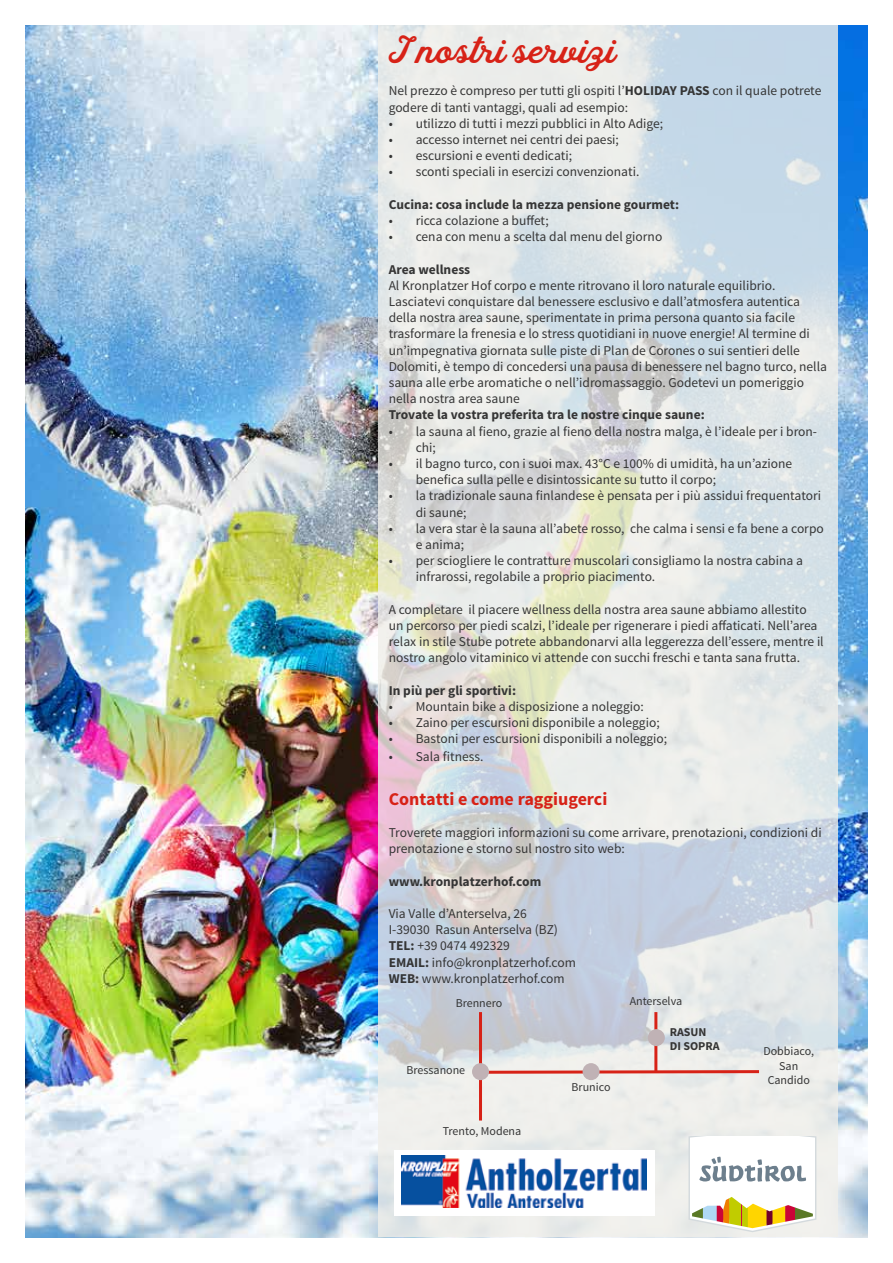
<style>
.page{position:relative;width:893px;height:1263px;background:#fff}
.page>*{position:absolute;margin:0;border:0;box-sizing:border-box;transform-origin:0 0}
.t1{font:36px "Hanley Script";color:#d72217}
.t2{font:700 18px "Source Sans Pro";color:#d72217}
.t3{font:13.5px/16.2px "Source Sans Pro";color:#353535}
.t4{font:700 13.5px "Source Sans Pro";color:#353535}
.t5{font:12px/14.4px "Source Sans Pro";color:#353535;text-align:center}
.t6{font:700 12px/14.4px "Source Sans Pro";color:#353535}
.s1{font-weight:700}
</style>
<div class="page">
<img style="left:26px;top:26px;width:841px;height:1211px">
<svg style="left:378px;top:26px;width:460px;height:1211px;background:#dce1e3"></svg>
<svg style="left:488px;top:1068px;width:274px;height:7px;background:#e49791"></svg>
<hr style="left:479px;top:1012px;width:3px;height:108px;background:#d72217">
<hr style="left:654px;top:1012px;width:3px;height:59px;background:#d72217">
<div style="left:472px;top:1063px;width:17px;height:17px;background:#c0b2b5;border-radius:50%"></div>
<div style="left:583px;top:1063px;width:17px;height:17px;background:#c0b2b5;border-radius:50%"></div>
<div style="left:648px;top:1029px;width:17px;height:17px;background:#c0b2b5;border-radius:50%"></div>
<div style="left:395px;top:1150px;width:260px;height:65px;background:#fff"></div>
<img style="left:401px;top:1155px;width:245px;height:53px">
<svg style="left:688px;top:1136px;width:128px;height:96px"></svg>
<h1 class="t1" style="left:389px;top:27px;width:229px">I nostri servizi</h1>
<p class="t3" style="left:389px;top:83px;width:434px">Nel prezzo è compreso per tutti gli ospiti l’<span class="s1">HOLIDAY PASS</span> con il quale potrete godere di tanti vantaggi, quali ad esempio:</p>
<p class="t3" style="left:389px;top:115px;width:276px">• utilizzo di tutti i mezzi pubblici in Alto Adige;</p>
<p class="t3" style="left:389px;top:132px;width:232px">• accesso internet nei centri dei paesi;</p>
<p class="t3" style="left:389px;top:148px;width:185px">• escursioni e eventi dedicati;</p>
<p class="t3" style="left:389px;top:164px;width:252px">• sconti speciali in esercizi convenzionati.</p>
<p class="t4" style="left:389px;top:196px;width:292px">Cucina: cosa include la mezza pensione gourmet:</p>
<p class="t3" style="left:389px;top:213px;width:161px">• ricca colazione a buffet;</p>
<p class="t3" style="left:389px;top:229px;width:275px">• cena con menu a scelta dal menu del giorno</p>
<p class="t4" style="left:389px;top:260px;width:83px">Area wellness</p>
<p class="t3" style="left:389px;top:277px;width:440px">Al Kronplatzer Hof corpo e mente ritrovano il loro naturale equilibrio.<br>Lasciatevi conquistare dal benessere esclusivo e dall’atmosfera autentica della nostra area saune, sperimentate in prima persona quanto sia facile trasformare la frenesia e lo stress quotidiani in nuove energie! Al termine di un’impegnativa giornata sulle piste di Plan de Corones o sui sentieri delle Dolomiti, è tempo di concedersi una pausa di benessere nel bagno turco, nella sauna alle erbe aromatiche o nell’idromassaggio. Godetevi un pomeriggio nella nostra area saune</p>
<p class="t4" style="left:389px;top:406px;width:318px">Trovate la vostra preferita tra le nostre cinque saune:</p>
<p class="t3" style="left:416px;top:423px;width:403px;text-indent:-27px">• la sauna al fieno, grazie al fieno della nostra malga, è l’ideale per i bron&shy;chi;</p>
<p class="t3" style="left:416px;top:456px;width:378px;text-indent:-27px">• il bagno turco, con i suoi max. 43°C e 100% di umidità, ha un’azione benefica sulla pelle e disintossicante su tutto il corpo;</p>
<p class="t3" style="left:416px;top:488px;width:407px;text-indent:-27px">• la tradizionale sauna finlandese è pensata per i più assidui frequentatori di saune;</p>
<p class="t3" style="left:416px;top:520px;width:410px;text-indent:-27px">• la vera star è la sauna all’abete rosso, che calma i sensi e fa bene a corpo e anima;</p>
<p class="t3" style="left:416px;top:553px;width:389px;text-indent:-27px">• per sciogliere le contratture muscolari consigliamo la nostra cabina a infrarossi, regolabile a proprio piacimento.</p>
<p class="t3" style="left:389px;top:601px;width:437px">A completare il piacere wellness della nostra area saune abbiamo allestito un percorso per piedi scalzi, l’ideale per rigenerare i piedi affaticati. Nell’area relax in stile Stube potrete abbandonarvi alla leggerezza dell’essere, mentre il nostro angolo vitaminico vi attende con succhi freschi e tanta sana frutta.</p>
<p class="t4" style="left:389px;top:682px;width:129px">In più per gli sportivi:</p>
<p class="t3" style="left:389px;top:699px;width:257px">• Mountain bike a disposizione a noleggio:</p>
<p class="t3" style="left:389px;top:715px;width:272px">• Zaino per escursioni disponibile a noleggio;</p>
<p class="t3" style="left:389px;top:731px;width:280px">• Bastoni per escursioni disponibili a noleggio;</p>
<p class="t3" style="left:389px;top:749px;width:96px">• Sala fitness.</p>
<h2 class="t2" style="left:389px;top:787px;width:220px">Contatti e come raggiugerci</h2>
<p class="t3" style="left:389px;top:825px;width:434px">Troverete maggiori informazioni su come arrivare, prenotazioni, condizioni di prenotazione e storno sul nostro sito web:</p>
<p class="t4" style="left:389px;top:872px;width:154px">www.kronplatzerhof.com</p>
<p class="t3" style="left:389px;top:906px;width:189px">Via Valle d’Anterselva, 26<br>I-39030 Rasun Anterselva (BZ)<br><span class="s1">TEL:</span> +39 0474 492329<br><span class="s1">EMAIL:</span> info@kronplatzerhof.com<br><span class="s1">WEB:</span> www.kronplatzerhof.com</p>
<p class="t5" style="left:456px;top:996px;width:48px">Brennero</p>
<p class="t5" style="left:406px;top:1063px;width:60px">Bressanone</p>
<p class="t5" style="left:443px;top:1124px;width:80px">Trento, Modena</p>
<p class="t5" style="left:572px;top:1080px;width:40px">Brunico</p>
<p class="t5" style="left:630px;top:994px;width:54px">Anterselva</p>
<p class="t6" style="left:670px;top:1025px;width:51px">RASUN<br>DI SOPRA</p>
<p class="t5" style="left:763px;top:1044px;width:52px">Dobbiaco,<br>San<br>Candido</p>
</div>
